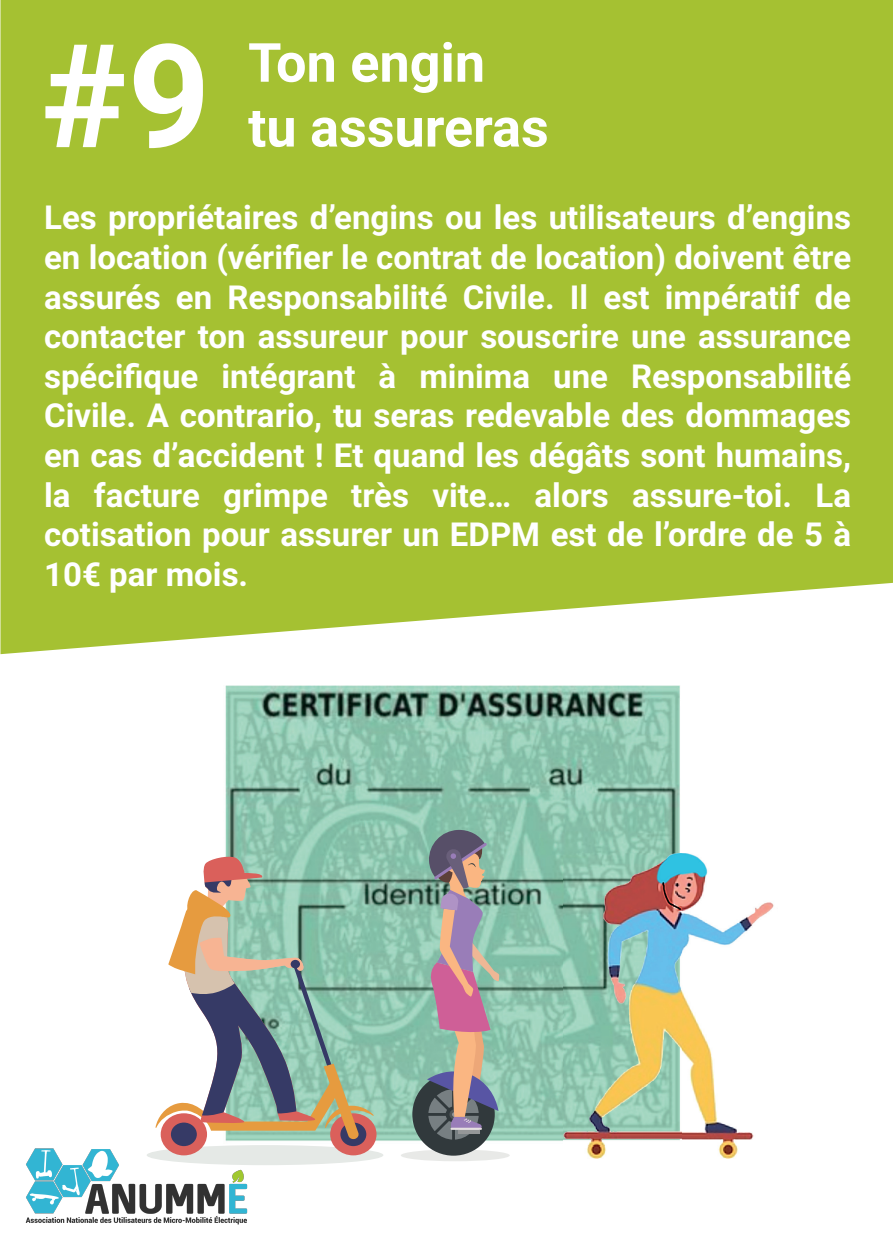
<style>
.page{position:relative;width:893px;height:1259px;background:#fff}
.page>*{position:absolute;margin:0;border:0;box-sizing:border-box;transform-origin:0 0}
.t1{font:700 144px "Roboto";color:#fff}
.t2{font:700 54px "Roboto";color:#fff}
.t3{font:700 33px/39.6px "Roboto";color:#fff;text-align:justify}
</style>
<div class="page">
<div style="left:0;top:0;width:893px;height:654px;background:#a5c132"></div>
<img style="left:225px;top:685px;width:455px;height:460px">
<div style="left:401px;top:1149px;width:109px;height:12px;background:#e8e9e7;border-radius:50%"></div>
<svg style="left:414px;top:829px;width:85px;height:325px"></svg>
<img style="left:587px;top:853px;width:187px;height:306px">
<img style="left:564px;top:853px;width:117px;height:292px">
<div style="left:147px;top:1145px;width:236px;height:20px;background:#e5e9e6;border-radius:50%"></div>
<div style="left:330px;top:1113px;width:47px;height:42px;background:#da605b;border-radius:50%"></div>
<div style="left:340px;top:1122px;width:26px;height:24px;background:#363a66;border-radius:50%"></div>
<div style="left:161px;top:1113px;width:46px;height:42px;background:#da605b;border-radius:50%"></div>
<div style="left:171px;top:1122px;width:26px;height:24px;background:#363a66;border-radius:50%"></div>
<svg style="left:155px;top:855px;width:219px;height:284px"></svg>
<div style="left:291px;top:960px;width:9px;height:8px;background:#363a66;border-radius:50%"></div>
<img style="left:25px;top:1144px;width:226px;height:81px">
<p class="t1" style="left:42px;top:-5px;width:170px">#9</p>
<p class="t2" style="left:248px;top:25px;width:238px">Ton engin</p>
<p class="t2" style="left:248px;top:89px;width:302px">tu assureras</p>
<p class="t3" style="left:44px;top:197px;width:809px">Les propriétaires d’engins ou les utilisateurs d’engins en location (vérifier le contrat de location) doivent être assurés en Responsabilité Civile. Il est impératif de contacter ton assureur pour souscrire une assurance spécifique intégrant à minima une Responsabilité Civile. A contrario, tu seras redevable des dommages en cas d’accident ! Et quand les dégâts sont humains, la facture grimpe très vite… alors assure-toi. La cotisation pour assurer un EDPM est de l’ordre de 5 à 10€ par mois.</p>
</div>
